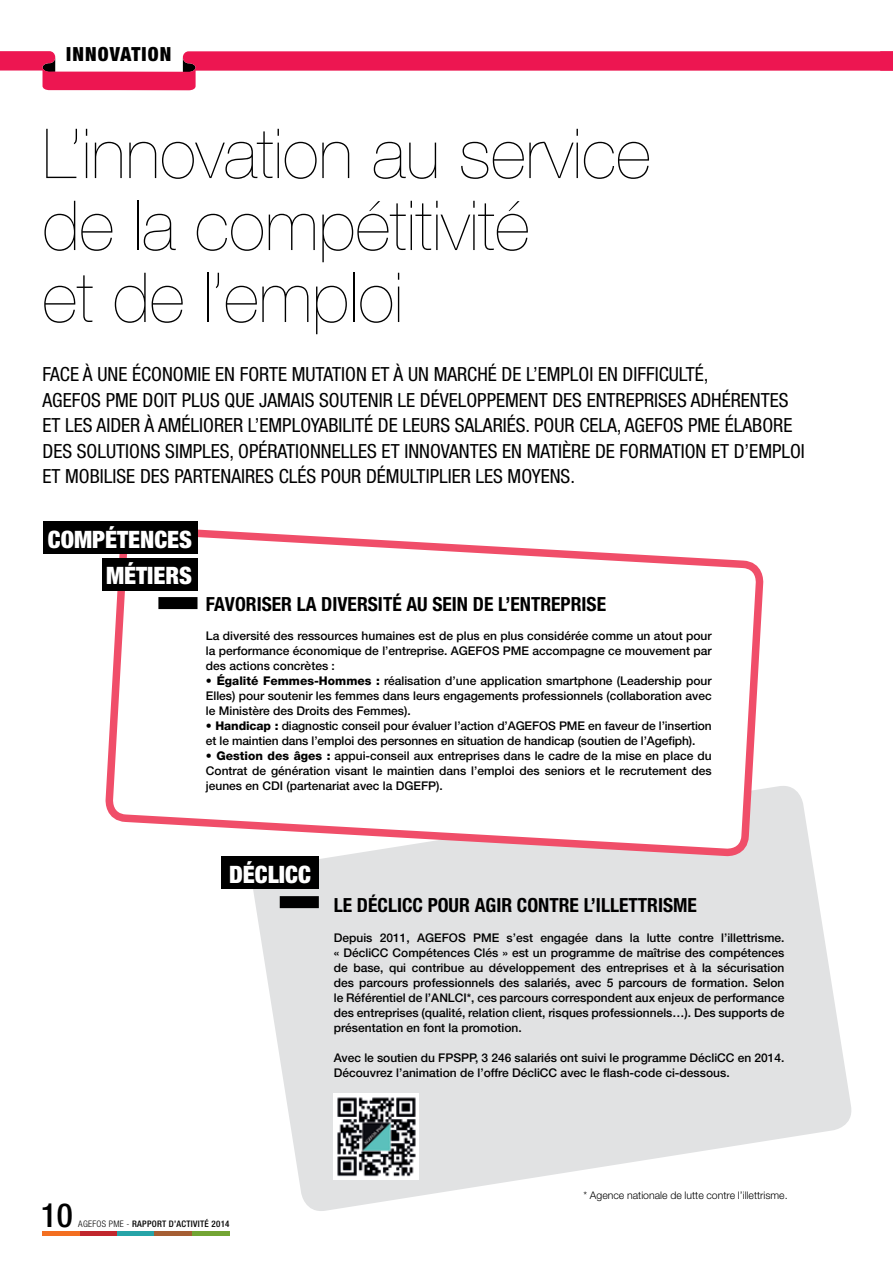
<style>
.page{position:relative;width:893px;height:1263px;background:#fff}
.page>*{position:absolute;margin:0;border:0;box-sizing:border-box;transform-origin:0 0}
.t1{font:200 69px/72px "Helvetica Neue LT Std";color:#000}
.t2{font:500 condensed 33.3px "Helvetica Neue LT Std";color:#000}
.t3{font:900 condensed 24px "Helvetica Neue LT Std";color:#fff}
.t4{font:condensed 19.5px "Helvetica Neue LT Std";color:#000}
.t5{font:700 condensed 19.5px "Helvetica Neue LT Std";color:#000}
.t6{font:900 condensed 19.5px "Helvetica Neue LT Std";letter-spacing:.06em;color:#000}
.t7{font:500 12px/15px "Helvetica Neue LT Std";color:#000;text-align:justify}
.t8{font:300 10.5px "Helvetica Neue LT Std";color:#000}
.t9{font:300 condensed 9px "Helvetica Neue LT Std";letter-spacing:.03em;color:#000}
.t10{font:500 condensed 9px "Helvetica Neue LT Std";letter-spacing:.03em;color:#000}
.s1{font-weight:800}
.s2{font-weight:500}
</style>
<div class="page">
<svg style="left:0;top:51px;width:893px;height:39px"></svg>
<hr style="left:80px;top:1232px;width:37px;height:4px;background:#c1272d">
<hr style="left:43px;top:1232px;width:37px;height:4px;background:#f36f21">
<hr style="left:192px;top:1232px;width:38px;height:4px;background:#73a534">
<hr style="left:117px;top:1232px;width:38px;height:4px;background:#26a4a8">
<hr style="left:155px;top:1232px;width:37px;height:4px;background:#a55e33">
<svg style="left:253px;top:786px;width:599px;height:425px;fill:#e1e2e3"></svg>
<svg style="left:105px;top:522px;width:662px;height:338px"></svg>
<div style="left:43px;top:521px;width:154px;height:33px;background:#000"></div>
<div style="left:102px;top:558px;width:95px;height:33px;background:#000"></div>
<div style="left:158px;top:597px;width:39px;height:12px;background:#000"></div>
<div style="left:221px;top:856px;width:98px;height:33px;background:#000"></div>
<div style="left:280px;top:896px;width:39px;height:12px;background:#000"></div>
<img style="left:334px;top:1094px;width:85px;height:85px">
<h3 class="t6" style="left:66px;top:42px;width:107px">Innovation</h3>
<h1 class="t1" style="left:43px;top:117px;width:610px">L’innovation au service de la compétitivité<br>et de l’emploi</h1>
<h3 class="t4" style="left:43px;top:363px;width:66px">FACE ÀUNE</h3>
<h3 class="t4" style="left:132px;top:363px;width:11px">ÉCONOMIE</h3>
<h3 class="t4" style="left:215px;top:363px;width:35px">EN FORTE</h3>
<h3 class="t4" style="left:292px;top:363px;width:11px">MUTATION</h3>
<h3 class="t4" style="left:372px;top:363px;width:74px">ETÀUN MARCHÉ</h3>
<h3 class="t4" style="left:502px;top:363px;width:46px">DE L’EMPLOI</h3>
<h3 class="t4" style="left:598px;top:363px;width:34px">EN DIFFICULTÉ</h3>
<h3 class="t4" style="left:704px;top:363px;width:6px">,</h3>
<h3 class="t4" style="left:43px;top:389px;width:110px">AGEFOS PME DOIT</h3>
<h3 class="t4" style="left:182px;top:389px;width:11px">PLUS</h3>
<h3 class="t4" style="left:224px;top:389px;width:11px">QUE</h3>
<h3 class="t4" style="left:259px;top:389px;width:11px">JAMAIS</h3>
<h3 class="t4" style="left:319px;top:389px;width:11px">SOUTENIR</h3>
<h3 class="t4" style="left:397px;top:389px;width:34px">LE DÉVELOPPEMENT</h3>
<h3 class="t4" style="left:552px;top:389px;width:11px">DES</h3>
<h3 class="t4" style="left:587px;top:389px;width:10px">ENTREPRISES</h3>
<h3 class="t4" style="left:691px;top:389px;width:11px">ADHÉRENTES</h3>
<h3 class="t4" style="left:43px;top:414px;width:64px">ETLES AIDER</h3>
<h3 class="t4" style="left:144px;top:414px;width:25px">ÀAMÉLIORER</h3>
<h3 class="t4" style="left:248px;top:414px;width:23px">L’EMPLO</h3>
<h3 class="t4" style="left:311px;top:414px;width:17px">YABILITÉ</h3>
<h3 class="t4" style="left:378px;top:414px;width:35px">DE LEURS</h3>
<h3 class="t4" style="left:455px;top:414px;width:10px">SALARIÉS</h3>
<h3 class="t4" style="left:526px;top:414px;width:29px">. POUR</h3>
<h3 class="t4" style="left:579px;top:414px;width:11px">CELA</h3>
<h3 class="t4" style="left:617px;top:414px;width:119px">, AGEFOS PME ÉLABORE</h3>
<h3 class="t4" style="left:43px;top:440px;width:11px">DES</h3>
<h3 class="t4" style="left:77px;top:440px;width:11px">SOLUTIONS</h3>
<h3 class="t4" style="left:165px;top:440px;width:11px">SIMPLES</h3>
<h3 class="t4" style="left:230px;top:440px;width:19px">, OPÉRATIONNELLES</h3>
<h3 class="t4" style="left:382px;top:440px;width:33px">ET INNOVANTES</h3>
<h3 class="t4" style="left:502px;top:440px;width:34px">EN MATI</h3>
<h3 class="t4" style="left:562px;top:440px;width:68px">ÈREDEFORMATION</h3>
<h3 class="t4" style="left:711px;top:440px;width:49px">ET D’EMPLOI</h3>
<h3 class="t4" style="left:43px;top:465px;width:33px">ET MOBILISE</h3>
<h3 class="t4" style="left:140px;top:465px;width:11px">DES</h3>
<h3 class="t4" style="left:174px;top:465px;width:10px">PARTENAIRES</h3>
<h3 class="t4" style="left:279px;top:465px;width:11px">CLÉS</h3>
<h3 class="t4" style="left:321px;top:465px;width:11px">POUR</h3>
<h3 class="t4" style="left:366px;top:465px;width:10px">DÉMULTIPLIER</h3>
<h3 class="t4" style="left:475px;top:465px;width:101px">LES MOYENS.</h3>
<h3 class="t3" style="left:48px;top:524px;width:15px">COMPÉTENCES</h3>
<h3 class="t3" style="left:106px;top:560px;width:14px">MÉTIERS</h3>
<h3 class="t5" style="left:206px;top:592px;width:402px">FAVORISER LA DIVERSITÉ AU SEIN DE L’ENTREPRISE</h3>
<p class="t7" style="left:206px;top:629px;width:507px">La diversité des ressources humaines est de plus en plus considérée comme un atout pour la performance économique de l’entreprise. AGEFOS PME accompagne ce mouvement par des actions concrètes :</p>
<p class="t7" style="left:206px;top:674px;width:507px"><span class="s1">• Égalité Femmes-Hommes :</span> réalisation d’une application smartphone (Leadership pour Elles) pour soutenir les femmes dans leurs engagements professionnels (collaboration avec le Ministère des Droits des Femmes).</p>
<p class="t7" style="left:206px;top:719px;width:507px"><span class="s1">• Handicap :</span> diagnostic conseil pour évaluer l’action d’AGEFOS PME en faveur de l’insertion et le maintien dans l’emploi des personnes en situation de handicap (soutien de l’Agefiph).</p>
<p class="t7" style="left:206px;top:749px;width:507px"><span class="s1">• Gestion des âges :</span> appui-conseil aux entreprises dans le cadre de la mise en place du Contrat de génération visant le maintien dans l’emploi des seniors et le recrutement des jeunes en CDI (partenariat avec la DGEF P).</p>
<h3 class="t3" style="left:229px;top:859px;width:26px">DÉCLICC</h3>
<h3 class="t5" style="left:334px;top:893px;width:365px">LE DéCLICC POUR AGIR CONTRE l’ILLETTRISME</h3>
<p class="t7" style="left:334px;top:930px;width:157px">Depuis 2011, AGEFOS PME</p>
<p class="t7" style="left:334px;top:930px;width:452px;text-indent:173px">s’est engagée dans la lutte contre l’illettrisme. « DécliCC Compétences Clés » est un programme de maîtrise des compétences de base, qui contribue au développement des entreprises et à la sécurisation des parcours professionnels des salariés, avec 5 parcours de formation. Selon le Référentiel de l’ANLCI*, ces parcours correspondent aux enjeux de performance des entreprises (qualité, relation client, risques professionnels…). Des supports de présentation en font la promotion.</p>
<p class="t7" style="left:334px;top:1050px;width:452px">Avec le soutien du FPSPP, 3 246 salariés ont suivi le programme DécliCC en 2014.<br>Découvrez l’animation de l’offre DécliCC avec le flash-code ci-dessous.</p>
<p class="t8" style="left:583px;top:1189px;width:206px">* Agence nationale de lutte contre l’illettrisme.</p>
<h2 class="t2" style="left:41px;top:1195px;width:33px">10</h2>
<p class="t9" style="left:78px;top:1218px;width:65px">AGEFOS PME - <span class="s2">RAPPOR</span></p>
<p class="t10" style="left:162px;top:1218px;width:69px">T D’ACTIVITÉ 2014</p>
</div>
